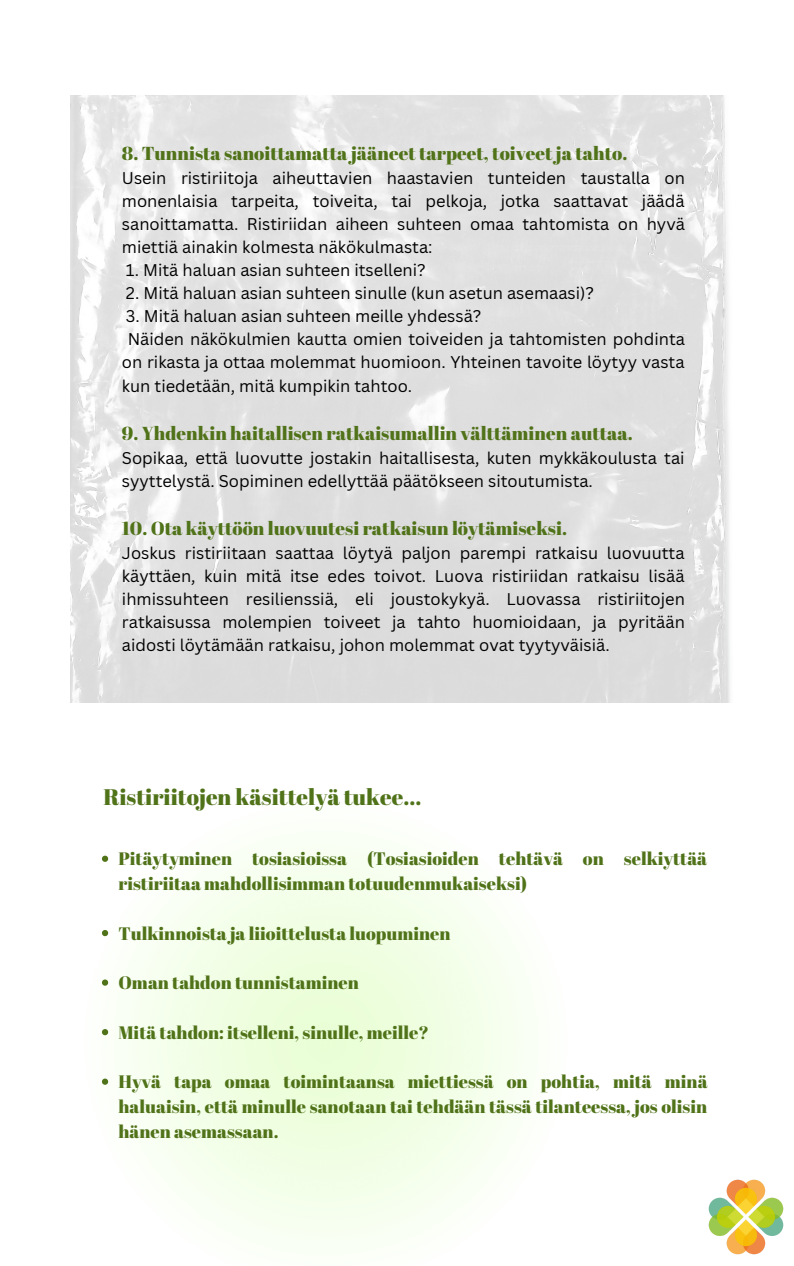
<style>
.page{position:relative;width:794px;height:1266px;background:#fff}
.page>*{position:absolute;margin:0;border:0;box-sizing:border-box;transform-origin:0 0}
.t1{font:22.5px "Abril Fatface";color:#507219}
.t2{font:18.75px "Abril Fatface";color:#507219}
.t3{font:18px/24.8px "Abril Fatface";color:#507219}
.t4{font:16.5px/23.1px "Canva Sans";color:#000;text-align:justify}
</style>
<div class="page">
<img style="left:708px;top:1179px;width:75px;height:76px">
<img style="left:71px;top:95px;width:659px;height:608px">
<img style="left:101px;top:841px;width:427px;height:404px">
<svg style="left:102px;top:855px;width:6px;height:7px"></svg>
<svg style="left:102px;top:930px;width:6px;height:6px"></svg>
<svg style="left:102px;top:979px;width:6px;height:6px"></svg>
<svg style="left:102px;top:1029px;width:6px;height:6px"></svg>
<svg style="left:102px;top:1078px;width:6px;height:6px"></svg>
<p class="t2" style="left:122px;top:140px;width:506px">8. Tunnista sanoittamatta jääneet tarpeet, toiveetja tahto.</p>
<p class="t4" style="left:122px;top:166px;width:564px">Usein ristiriitoja aiheuttavien haastavien tunteiden taustalla on monenlaisia tarpeita, toiveita, tai pelkoja, jotka saattavat jäädä sanoittamatta. Ristiriidan aiheen suhteen omaa tahtomista on hyvä miettiä ainakin kolmesta näkökulmasta:</p>
<p class="t4" style="left:126px;top:258px;width:301px">1. Mitä haluan asian suhteen itselleni?</p>
<p class="t4" style="left:126px;top:281px;width:469px">2. Mitä haluan asian suhteen sinulle (kun asetun asemaasi)?</p>
<p class="t4" style="left:126px;top:304px;width:357px">3. Mitä haluan asian suhteen meille yhdessä?</p>
<p class="t4" style="left:122px;top:327px;width:564px;text-indent:6px">Näiden näkökulmien kautta omien toiveiden ja tahtomisten pohdinta on rikasta ja ottaa molemmat huomioon. Yhteinen tavoite löytyy vasta kun tiedetään, mitä kumpikin tahtoo.</p>
<p class="t2" style="left:122px;top:420px;width:512px">9. Yhdenkin haitallisen ratkaisumallin välttäminen auttaa.</p>
<p class="t4" style="left:122px;top:445px;width:564px">Sopikaa, että luovutte jostakin haitallisesta, kuten mykkäkoulusta tai syyttelystä. Sopiminen edellyttää päätökseen sitoutumista.</p>
<p class="t2" style="left:122px;top:515px;width:446px">10. Ota käyttöön luovuutesi ratkaisun löytämiseksi.</p>
<p class="t4" style="left:122px;top:541px;width:564px">Joskus ristiriitaan saattaa löytyä paljon parempi ratkaisu luovuutta käyttäen, kuin mitä itse edes toivot. Luova ristiriidan ratkaisu lisää ihmissuhteen resilienssiä, eli joustokykyä. Luovassa ristiriitojen ratkaisussa molempien toiveet ja tahto huomioidaan, ja pyritään aidosti löytämään ratkaisu, johon molemmat ovat tyytyväisiä.</p>
<p class="t1" style="left:103px;top:781px;width:319px">Ristiriitojen käsittelyä tukee...</p>
<p class="t3" style="left:118px;top:846px;width:589px">Pitäytyminen tosiasioissa (Tosiasioiden tehtävä on selkiyttää ristiriitaa mahdollisimman totuudenmukaiseksi)</p>
<p class="t3" style="left:118px;top:920px;width:333px">Tulkinnoista ja liioittelusta luopuminen</p>
<p class="t3" style="left:118px;top:970px;width:242px">Oman tahdon tunnistaminen</p>
<p class="t3" style="left:118px;top:1019px;width:312px">Mitä tahdon: itselleni, sinulle, meille?</p>
<p class="t3" style="left:118px;top:1069px;width:590px;text-align:justify">Hyvä tapa omaa toimintaansa miettiessä on pohtia, mitä minä haluaisin, että minulle sanotaan tai tehdään tässä tilanteessa, jos olisin hänen asemassaan.</p>
</div>
